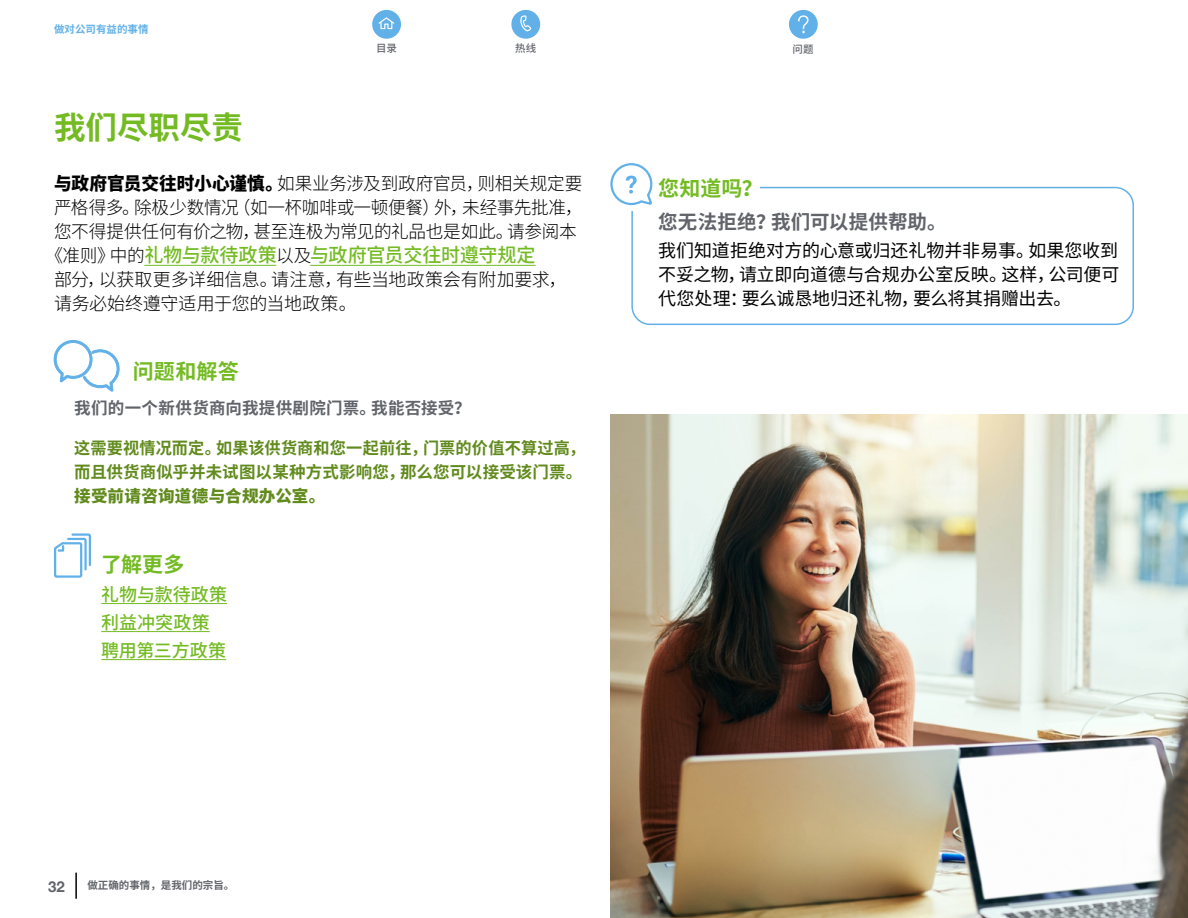
<style>
.page{position:relative;width:1188px;height:918px;background:#fff}
.page>*{position:absolute;margin:0;border:0;box-sizing:border-box;transform-origin:0 0}
.t1{font:700 31.5px "Noto Sans CJ Ksc";color:#74bb23}
.t2{font:700 21px "Noto Sans CJ Ksc";letter-spacing:.01em;color:#74bb23}
.t3{font:500 19.5px "Noto Sans CJ Ksc";letter-spacing:-.015em;color:#74bb23}
.t4{font:700 19.5px "Noto Sans CJ Ksc";letter-spacing:.01em;color:#61646a}
.t5{font:300 18px/24px "Noto Sans CJ Ksc";letter-spacing:-.015em;color:#000;text-align:justify}
.t6{font:18px/24px "Noto Sans CJ Ksc";letter-spacing:-.01em;color:#000;text-align:justify}
.t7{font:500 18px/28px "Noto Sans CJ Ksc";letter-spacing:-.005em;color:#74bb23}
.t8{font:700 16.5px/24px "Noto Sans CJ Ksc";letter-spacing:.005em;color:#618b1d}
.t9{font:700 16.5px "Noto Sans CJ Ksc";letter-spacing:.02em;color:#61646a}
.t10{font:900 16.5px "Noto Sans CJ Ksc";letter-spacing:.015em;color:#618b1d}
.t11{font:700 15px "Helvetica Neue";color:#61646a}
.t12{font:700 10.5px "Noto Sans CJ Ksc";color:#61646a}
.t13{font:700 10.5px "Noto Sans CJ Ksc";color:#61b1e8}
.t14{font:500 10.5px "Noto Sans CJ Ksc";color:#61646a}
.s1{font-weight:900}
.s2{font-weight:300;font-size:18px;color:#000}
</style>
<div class="page">
<svg style="left:372px;top:10px;width:29px;height:29px"></svg>
<svg style="left:511px;top:9px;width:30px;height:30px"></svg>
<svg style="left:789px;top:9px;width:29px;height:30px"></svg>
<div style="left:631px;top:187px;width:503px;height:138px;border:2px solid #61b1e8;border-radius:18px"></div>
<div style="left:620px;top:164px;width:140px;height:47px;background:#fff"></div>
<svg style="left:610px;top:163px;width:43px;height:43px"></svg>
<hr style="left:144px;top:265px;width:132px;height:1px;background:#74bb23">
<hr style="left:310px;top:265px;width:226px;height:1px;background:#74bb23">
<hr style="left:101px;top:603px;width:126px;height:1px;background:#74bb23">
<hr style="left:101px;top:631px;width:109px;height:1px;background:#74bb23">
<hr style="left:101px;top:659px;width:125px;height:1px;background:#74bb23">
<svg style="left:54px;top:340px;width:65px;height:52px"></svg>
<img style="left:611px;top:415px;width:577px;height:503px">
<svg style="left:54px;top:533px;width:37px;height:45px"></svg>
<hr style="left:75px;top:873px;width:2px;height:26px;background:#000">
<p class="t13" style="left:54px;top:23px;width:96px">做对公司有益的事情</p>
<h1 class="t1" style="left:54px;top:109px;width:190px">我们尽职尽责</h1>
<p class="t14" style="left:376px;top:42px;width:22px">目录</p>
<p class="t14" style="left:515px;top:42px;width:22px">热线</p>
<p class="t14" style="left:793px;top:43px;width:22px">问题</p>
<p class="t5" style="left:54px;top:172px;width:530px"><span class="s1">与政府官员交往时小心谨慎。</span>如果业务涉及到政府官员，则相关规定要严格得多。除极少数情况（如一杯咖啡或一顿便餐）外，未经事先批准，您不得提供任何有价之物，甚至连极为常见的礼品也是如此。请参阅本</p>
<p class="t3" style="left:46px;top:244px;width:492px"><span class="s2">《准则》中的</span>礼物与款待政策<span class="s2">以及</span>与政府官员交往时遵守规定</p>
<p class="t5" style="left:54px;top:268px;width:514px">部分，以获取更多详细信息。请注意，有些当地政策会有附加要求，请务必始终遵守适用于您的当地政策。</p>
<p class="t2" style="left:133px;top:360px;width:107px">问题和解答</p>
<p class="t9" style="left:74px;top:398px;width:398px">我们的一个新供货商向我提供剧院门票。我能否接受？</p>
<p class="t8" style="left:74px;top:436px;width:512px">这需要视情况而定。如果该供货商和您一起前往，门票的价值不算过高，而且供货商似乎并未试图以某种方式影响您，那么您可以接受该门票。</p>
<p class="t10" style="left:74px;top:487px;width:252px">接受前请咨询道德与合规办公室。</p>
<p class="t2" style="left:101px;top:552px;width:85px">了解更多</p>
<p class="t7" style="left:101px;top:581px;width:127px">礼物与款待政策利益冲突政策聘用第三方政策</p>
<p class="t2" style="left:658px;top:177px;width:106px">您知道吗？</p>
<p class="t4" style="left:658px;top:211px;width:290px">您无法拒绝？我们可以提供帮助。</p>
<p class="t6" style="left:658px;top:239px;width:463px">我们知道拒绝对方的心意或归还礼物并非易事。如果您收到不妥之物，请立即向道德与合规办公室反映。这样，公司便可代您处理：要么诚恳地归还礼物，要么将其捐赠出去。</p>
<p class="t11" style="left:48px;top:875px;width:18px">32</p>
<p class="t12" style="left:87px;top:879px;width:148px">做正确的事情，是我们的宗旨。</p>
</div>
